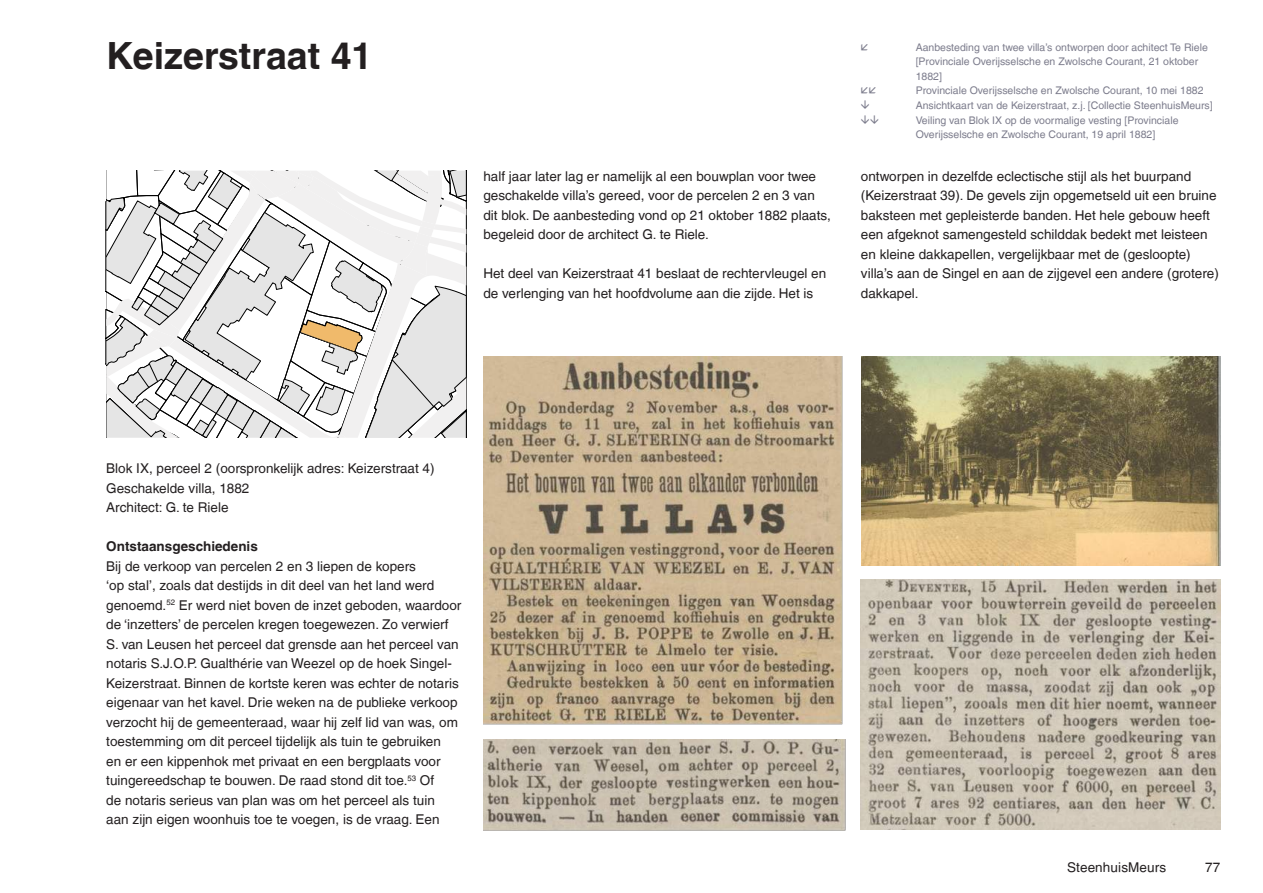
<style>
.page{position:relative;width:1263px;height:893px;background:#fff}
.page>*{position:absolute;margin:0;border:0;box-sizing:border-box;transform-origin:0 0}
.Kop{font:700 37.5px "Helvetica LT";color:#231f20}
.Platte_tekst{font:13.5px/19.5px "Helvetica LT";color:#231f20}
.Tussenkop{font:700 13.5px "Helvetica LT";color:#231f20}
.Onderschrift{font:10.5px/14.7px "Helvetica LT";color:#7c7c8c}
</style>
<div class="page">
<svg style="left:106px;top:171px;width:360px;height:267px"></svg>
<img style="left:483px;top:740px;width:362px;height:90px">
<img style="left:483px;top:356px;width:359px;height:368px">
<img style="left:860px;top:579px;width:361px;height:250px">
<img style="left:861px;top:356px;width:359px;height:210px">
<p class="Kop" style="left:106px;top:33px;width:268px">Keizerstraat 41</p>
<p class="Onderschrift" style="left:916px;top:40px;width:294px">Aanbesteding van twee villa’s ontworpen door achitect Te Riele [Provinciale Overijsselsche en Zwolsche Courant, 21 oktober<br>1882]</p>
<p class="Onderschrift" style="left:916px;top:83px;width:289px">Provinciale Overijsselsche en Zwolsche Courant, 10 mei 1882</p>
<p class="Onderschrift" style="left:916px;top:98px;width:299px">Ansichtkaart van de Keizerstraat, z.j. [Collectie SteenhuisMeurs]</p>
<p class="Onderschrift" style="left:916px;top:113px;width:264px">Veiling van Blok IX op de voormalige vesting [Provinciale<br>Overijsselsche en Zwolsche Courant, 19 april 1882]</p>
<p class="Platte_tekst" style="left:483px;top:166px;width:349px">half jaar later lag er namelijk al een bouwplan voor twee geschakelde villa’s gereed, voor de percelen 2 en 3 van dit blok. De aanbesteding vond op 21 oktober 1882 plaats, begeleid door de architect G. te Riele.</p>
<p class="Platte_tekst" style="left:483px;top:264px;width:344px">Het deel van Keizerstraat 41 beslaat de rechtervleugel en de verlenging van het hoofdvolume aan die zijde. Het is</p>
<p class="Platte_tekst" style="left:861px;top:166px;width:359px">ontworpen in dezelfde eclectische stijl als het buurpand (Keizerstraat 39). De gevels zijn opgemetseld uit een bruine baksteen met gepleisterde banden. Het hele gebouw heeft een afgeknot samengesteld schilddak bedekt met leisteen en kleine dakkapellen, vergelijkbaar met de (gesloopte) villa’s aan de Singel en aan de zijgevel een andere (grotere) dakkapel.</p>
<p class="Platte_tekst" style="left:106px;top:459px;width:330px">Blok IX, perceel 2 (oorspronkelijk adres: Keizerstraat 4)</p>
<p class="Platte_tekst" style="left:106px;top:478px;width:145px">Geschakelde villa, 1882</p>
<p class="Platte_tekst" style="left:106px;top:498px;width:124px">Architect: G. te Riele</p>
<p class="Tussenkop" style="left:106px;top:538px;width:153px">Ontstaansgeschiedenis</p>
<p class="Platte_tekst" style="left:106px;top:556px;width:357px">Bij de verkoop van percelen 2 en 3 liepen de kopers<br>‘op stal’, zoals dat destijds in dit deel van het land werd genoemd.<sup>52</sup> Er werd niet boven de inzet geboden, waardoor de ‘inzetters’ de percelen kregen toegewezen. Zo verwierf S. van Leusen het perceel dat grensde aan het perceel van notaris S.J.O.P. Gualthérie van Weezel op de hoek Singel-Keizerstraat. Binnen de kortste keren was echter de notaris eigenaar van het kavel. Drie weken na de publieke verkoop verzocht hij de gemeenteraad, waar hij zelf lid van was, om toestemming om dit perceel tijdelijk als tuin te gebruiken<br>en er een kippenhok met privaat en een bergplaats voor tuingereedschap te bouwen. De raad stond dit toe.<sup>53</sup> Of<br>de notaris serieus van plan was om het perceel als tuin<br>aan zijn eigen woonhuis toe te voegen, is de vraag. Een</p>
<p class="Platte_tekst" style="left:1067px;top:857px;width:101px">SteenhuisMeurs</p>
<p class="Platte_tekst" style="left:1205px;top:857px;width:17px">77</p>
</div>
